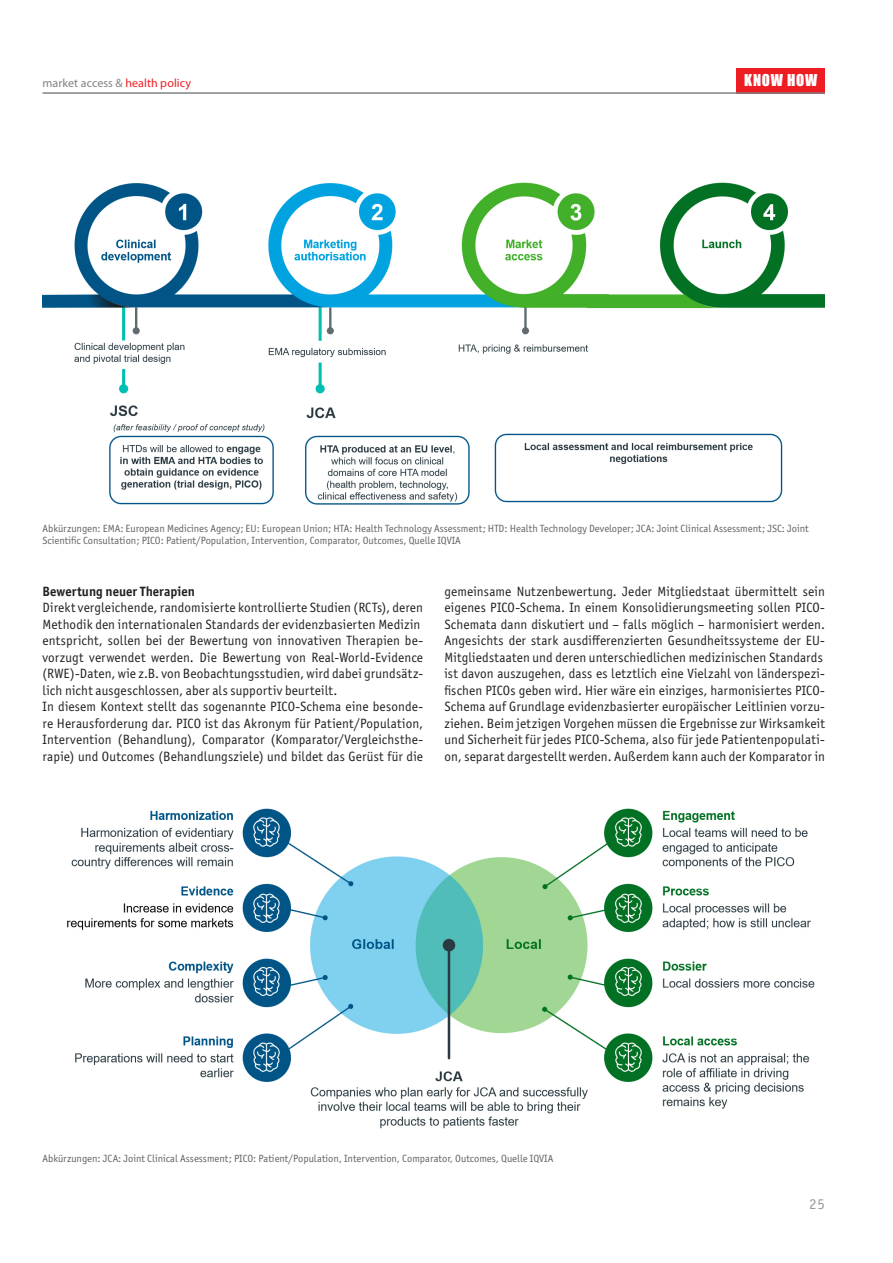
<style>
.page{position:relative;width:893px;height:1263px;background:#fff}
.page>*{position:absolute;margin:0;border:0;box-sizing:border-box;transform-origin:0 0}
.t1{font:15px "Impact";letter-spacing:.05em;color:#fff}
.t2{font:15px "Officina Sans ITC Pro";color:#97999c}
.t3{font:13.5px/16.5px "Officina Sans ITC Pro";letter-spacing:.01em;color:#231f20;text-align:justify}
.t4{font:700 13.5px "Officina Sans ITC Pro";letter-spacing:.005em;color:#231f20}
.t5{font:12px "Myriad Pro";letter-spacing:.005em;color:#808285}
.t6{font:10.5px "Officina Sans ITC Pro";color:#636366}
.s1{color:#ee1d23}
</style>
<div class="page">
<div style="left:737px;top:68px;width:88px;height:26px;background:#ee1d23"></div>
<hr style="left:43px;top:92px;width:782px;height:2px;background:#808285">
<img style="left:43px;top:182px;width:782px;height:323px">
<img style="left:67px;top:808px;width:748px;height:321px">
<p class="t5" style="left:43px;top:76px;width:150px">market access &amp; <span class="s1">health policy</span></p>
<p class="t1" style="left:744px;top:69px;width:75px">KNOW HOW</p>
<p class="t6" style="left:43px;top:522px;width:768px">Abkürzungen: EMA: European Medicines Agency; EU: European Union; HTA: Health Technology Assessment; HTD: Health Technology Developer; JCA: Joint Clinical Assessment; JSC: Joint</p>
<p class="t6" style="left:43px;top:535px;width:420px">Scientific Consultation; PICO: Patient/Population, Intervention, Comparator, Outcomes, Quelle IQVIA</p>
<p class="t4" style="left:43px;top:582px;width:154px">Bewertung neuer Therapien</p>
<p class="t3" style="left:43px;top:599px;width:382px">Direkt vergleichende, randomisierte kontrollierte Studien (RCTs), deren</p>
<p class="t3" style="left:43px;top:616px;width:379px">Methodik den internationalen Standards der evidenzbasierten Medizin</p>
<p class="t3" style="left:43px;top:632px;width:382px">entspricht, sollen bei der Bewertung von innovativen Therapien be&shy;vorzugt verwendet werden. Die Bewertung von Real-World-Evidence (RWE)-Daten, wie z.B. von Beobachtungsstudien, wird dabei grundsätz&shy;lich nicht ausgeschlossen, aber als supportiv beurteilt.</p>
<p class="t3" style="left:43px;top:698px;width:382px">In diesem Kontext stellt das sogenannte PICO-Schema eine besonde&shy;re Herausforderung dar. PICO ist das Akronym für Patient/Population, Intervention (Behandlung), Comparator (Komparator/Vergleichsthe&shy;rapie) und Outcomes (Behandlungsziele) und bildet das Gerüst für die</p>
<p class="t3" style="left:444px;top:583px;width:382px">gemeinsame Nutzenbewertung. Jeder Mitgliedstaat übermittelt sein eigenes PICO-Schema. In einem Konsolidierungsmeeting sollen PICO-Schemata dann diskutiert und – falls möglich – harmonisiert werden.<br>Angesichts der stark ausdifferenzierten Gesundheitssysteme der EU-Mitgliedstaaten und deren unterschiedlichen medizinischen Standards</p>
<p class="t3" style="left:444px;top:665px;width:382px">ist davon auszugehen, dass es letztlich eine Vielzahl von länderspezi&shy;fischen PICOs geben wird. Hier wäre ein einziges, harmonisiertes PICO-Schema auf Grundlage evidenzbasierter europäischer Leitlinien vorzu&shy;ziehen. Beim jetzigen Vorgehen müssen die Ergebnisse zur Wirksamkeit</p>
<p class="t3" style="left:444px;top:731px;width:382px">und Sicherheit für jedes PICO-Schema, also für jede Patientenpopulati&shy;on, separat dargestellt werden. Außerdem kann auch der Komparator in</p>
<p class="t6" style="left:43px;top:1153px;width:512px">Abkürzungen: JCA: Joint Clinical Assessment; PICO: Patient/Population, Intervention, Comparator, Outcomes, Quelle IQVIA</p>
<p class="t2" style="left:809px;top:1195px;width:17px">25</p>
</div>
